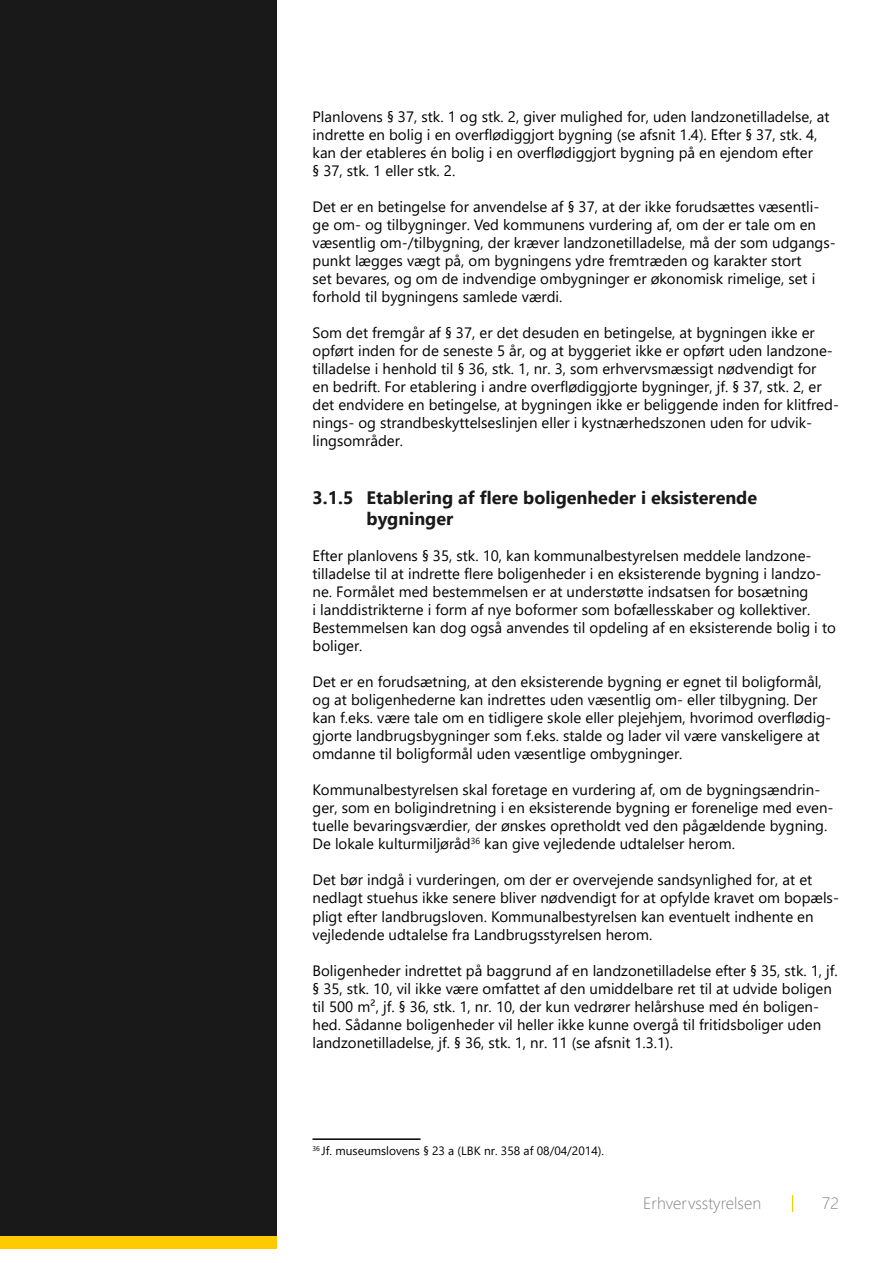
<style>
.page{position:relative;width:893px;height:1263px;background:#fff}
.page>*{position:absolute;margin:0;border:0;box-sizing:border-box;transform-origin:0 0}
.t1{font:700 18px/21.6px "Segoe UI";color:#191919}
.t2{font:300 16.5px "Segoe UI";color:#828282}
.t3{font:15px/18px "Segoe UI";color:#000}
.t4{font:12px "Segoe UI";color:#000}
</style>
<div class="page">
<div style="left:0;top:0;width:276px;height:1236px;background:#191919"></div>
<svg style="left:792px;top:1195px;width:1px;height:17px"></svg>
<div style="left:0;top:1236px;width:276px;height:13px;background:#ffca00"></div>
<hr style="left:313px;top:1138px;width:108px;height:2px;background:#000">
<p class="t3" style="left:313px;top:107px;width:518px">Planlovens § 37, stk. 1 og stk. 2, giver mulighed for, uden landzonetilladelse, at indrette en bolig i en overflødiggjort bygning (se afsnit 1.4). Efter § 37, stk. 4, kan der etableres én bolig i en overflødiggjort bygning på en ejendom efter<br>§ 37, stk. 1 eller stk. 2.</p>
<p class="t3" style="left:313px;top:197px;width:525px">Det er en betingelse for anvendelse af § 37, at der ikke forudsættes væsentli&shy;ge om- og tilbygninger. Ved kommunens vurdering af, om der er tale om en væsentlig om-/tilbygning, der kræver landzonetilladelse, må der som udgangs&shy;punkt lægges vægt på, om bygningens ydre fremtræden og karakter stort<br>set bevares, og om de indvendige ombygninger er økonomisk rimelige, set i forhold til bygningens samlede værdi.</p>
<p class="t3" style="left:313px;top:323px;width:528px">Som det fremgår af § 37, er det desuden en betingelse, at bygningen ikke er opført inden for de seneste 5 år, og at byggeriet ikke er opført uden landzone&shy;tilladelse i henhold til § 36, stk. 1, nr. 3, som erhvervsmæssigt nødvendigt for<br>en bedrift. For etablering i andre overflødiggjorte bygninger, jf. § 37, stk. 2, er det endvidere en betingelse, at bygningen ikke er beliggende inden for klitfred&shy;nings- og strandbeskyttelseslinjen eller i kystnærhedszonen uden for udvik&shy;lingsområder.</p>
<p class="t1" style="left:367px;top:485px;width:392px;text-indent:-54px">3.1.5 Etablering af flere boligenheder i eksisterende bygninger</p>
<p class="t3" style="left:313px;top:546px;width:525px">Efter planlovens § 35, stk. 10, kan kommunalbestyrelsen meddele landzone&shy;tilladelse til at indrette flere boligenheder i en eksisterende bygning i landzo&shy;ne. Formålet med bestemmelsen er at understøtte indsatsen for bosætning<br>i landdistrikterne i form af nye boformer som bofællesskaber og kollektiver.<br>Bestemmelsen kan dog også anvendes til opdeling af en eksisterende bolig i to boliger.</p>
<p class="t3" style="left:313px;top:672px;width:520px">Det er en forudsætning, at den eksisterende bygning er egnet til boligformål, og at boligenhederne kan indrettes uden væsentlig om- eller tilbygning. Der kan f.eks. være tale om en tidligere skole eller plejehjem, hvorimod overflødig&shy;gjorte landbrugsbygninger som f.eks. stalde og lader vil være vanskeligere at omdanne til boligformål uden væsentlige ombygninger.</p>
<p class="t3" style="left:313px;top:780px;width:522px">Kommunalbestyrelsen skal foretage en vurdering af, om de bygningsændrin&shy;ger, som en boligindretning i en eksisterende bygning er forenelige med even&shy;tuelle bevaringsværdier, der ønskes opretholdt ved den pågældende bygning.<br>De lokale kulturmiljøråd<sup>36</sup> kan give vejledende udtalelser herom.</p>
<p class="t3" style="left:313px;top:870px;width:528px">Det bør indgå i vurderingen, om der er overvejende sandsynlighed for, at et nedlagt stuehus ikke senere bliver nødvendigt for at opfylde kravet om bopæls&shy;pligt efter landbrugsloven. Kommunalbestyrelsen kan eventuelt indhente en vejledende udtalelse fra Landbrugsstyrelsen herom.</p>
<p class="t3" style="left:313px;top:960px;width:527px">Boligenheder indrettet på baggrund af en landzonetilladelse efter § 35, stk. 1, jf. § 35, stk. 10, vil ikke være omfattet af den umiddelbare ret til at udvide boligen til 500 m², jf. § 36, stk. 1, nr. 10, der kun vedrører helårshuse med én boligen&shy;hed. Sådanne boligenheder vil heller ikke kunne overgå til fritidsboliger uden landzonetilladelse, jf. § 36, stk. 1, nr. 11 (se afsnit 1.3.1).</p>
<p class="t4" style="left:313px;top:1140px;width:293px"><sup>36</sup> Jf. museumslovens § 23 a (LBK nr. 358 af 08/04/2014).</p>
<p class="t2" style="left:643px;top:1188px;width:119px">Erhvervsstyrelsen</p>
<p class="t2" style="left:822px;top:1187px;width:18px">72</p>
</div>
